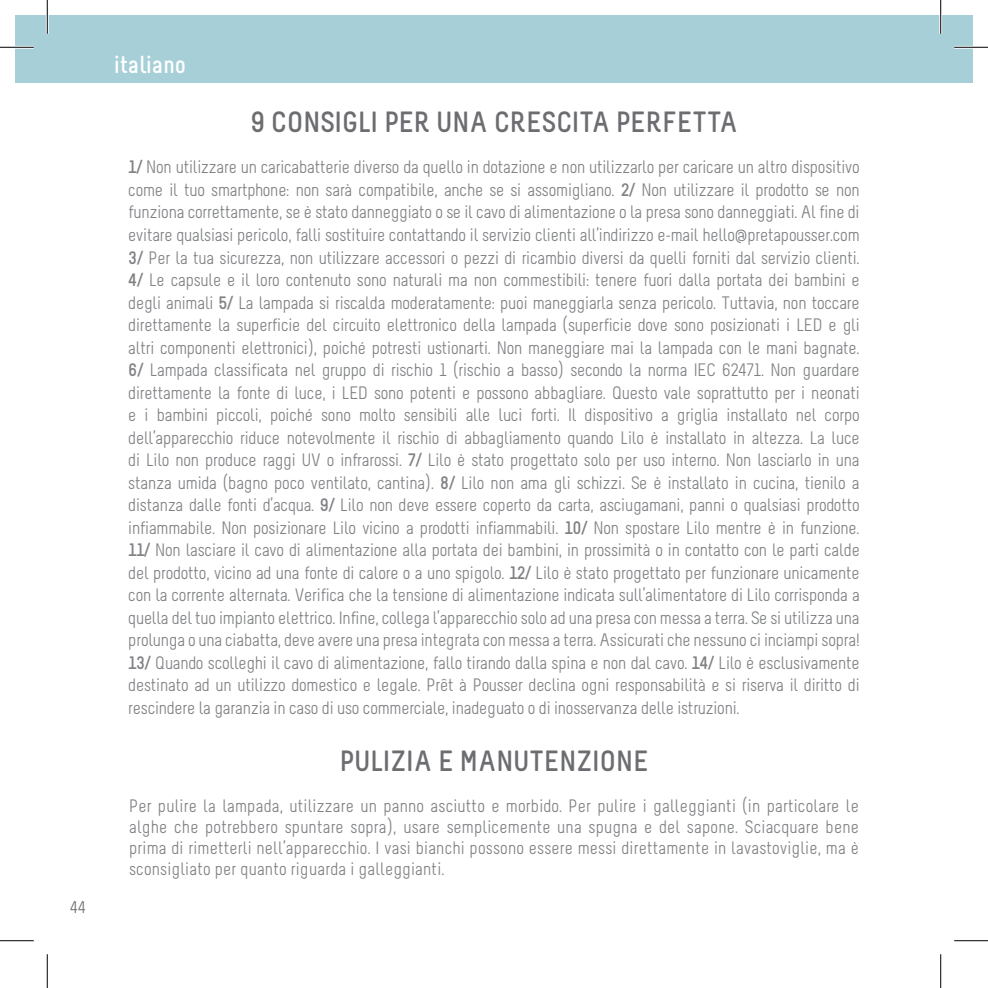
<style>
.page{position:relative;width:988px;height:988px;background:#fff}
.page>*{position:absolute;margin:0;border:0;box-sizing:border-box;transform-origin:0 0}
.t1{font:700 29.25px "Melbourne";color:#6c6d70}
.t2{font:700 24.75px "Melbourne";color:#fff}
.t3{font:18px/22.5px "Melbourne";letter-spacing:.005em;color:#808285;text-align:justify}
.t4{font:16.88px "Melbourne";color:#6c6d70}
.s1{font-weight:700}
</style>
<div class="page">
<div style="left:15px;top:15px;width:957px;height:68px;background:#a7cfd7"></div>
<hr style="left:0;top:46px;width:34px;height:3px;background:#fff">
<hr style="left:954px;top:46px;width:33px;height:3px;background:#fff">
<hr style="left:46px;top:0;width:3px;height:34px;background:#fff">
<hr style="left:939px;top:0;width:3px;height:34px;background:#fff">
<hr style="left:0;top:47px;width:34px;height:1px;background:#000">
<hr style="left:954px;top:47px;width:33px;height:1px;background:#000">
<hr style="left:0;top:940px;width:34px;height:1px;background:#000">
<hr style="left:954px;top:940px;width:33px;height:1px;background:#000">
<hr style="left:47px;top:0;width:1px;height:34px;background:#000">
<hr style="left:47px;top:954px;width:1px;height:33px;background:#000">
<hr style="left:940px;top:0;width:1px;height:34px;background:#000">
<hr style="left:940px;top:954px;width:1px;height:33px;background:#000">
<p class="t4" style="left:70px;top:897px;width:17px">44</p>
<h2 class="t2" style="left:114px;top:50px;width:73px">italiano</h2>
<p class="t1" style="left:250px;top:104px;width:488px">9 CONSIGLI PER UNA CRESCITA PERFETTA</p>
<p class="t3" style="left:128px;top:158px;width:733px"><span class="s1">1/</span> Non utilizzare un caricabatterie diverso da quello in dotazione e non utilizzarlo per caricare un altro dispositivo come il tuo smartphone: non sarà compatibile, anche se si assomigliano. <span class="s1">2/</span> Non utilizzare il prodotto se non funziona correttamente, se è stato danneggiato o se il cavo di alimentazione o la presa sono danneggiati. Al fine di evitare qualsiasi pericolo, falli sostituire contattando il servizio clienti all’indirizzo e-mail hello@pretapousser.com <span class="s1">3/</span> Per la tua sicurezza, non utilizzare accessori o pezzi di ricambio diversi da quelli forniti dal servizio clienti.<br><span class="s1">4/</span> Le capsule e il loro contenuto sono naturali ma non commestibili: tenere fuori dalla portata dei bambini e degli animali <span class="s1">5/</span> La lampada si riscalda moderatamente: puoi maneggiarla senza pericolo. Tuttavia, non toccare direttamente la superficie del circuito elettronico della lampada (superficie dove sono posizionati i LED e gli altri componenti elettronici), poiché potresti ustionarti. Non maneggiare mai la lampada con le mani bagnate.<br><span class="s1">6/</span> Lampada classificata nel gruppo di rischio 1 (rischio a basso) secondo la norma IEC 62471. Non guardare direttamente la fonte di luce, i LED sono potenti e possono abbagliare. Questo vale soprattutto per i neonati e i bambini piccoli, poiché sono molto sensibili alle luci forti. Il dispositivo a griglia installato nel corpo dell’apparecchio riduce notevolmente il rischio di abbagliamento quando Lilo è installato in altezza. La luce di Lilo non produce raggi UV o infrarossi. <span class="s1">7/</span> Lilo è stato progettato solo per uso interno. Non lasciarlo in una stanza umida (bagno poco ventilato, cantina). <span class="s1">8/</span> Lilo non ama gli schizzi. Se è installato in cucina, tienilo a distanza dalle fonti d’acqua. <span class="s1">9/</span> Lilo non deve essere coperto da carta, asciugamani, panni o qualsiasi prodotto infiammabile. Non posizionare Lilo vicino a prodotti infiammabili. <span class="s1">10/</span> Non spostare Lilo mentre è in funzione.<br><span class="s1">11/</span> Non lasciare il cavo di alimentazione alla portata dei bambini, in prossimità o in contatto con le parti calde del prodotto, vicino ad una fonte di calore o a uno spigolo. <span class="s1">12/</span> Lilo è stato progettato per funzionare unicamente con la corrente alternata. Verifica che la tensione di alimentazione indicata sull’alimentatore di Lilo corrisponda a quella del tuo impianto elettrico. Infine, collega l’apparecchio solo ad una presa con messa a terra. Se si utilizza una prolunga o una ciabatta, deve avere una presa integrata con messa a terra. Assicurati che nessuno ci inciampi sopra!<br><span class="s1">13/</span> Quando scolleghi il cavo di alimentazione, fallo tirando dalla spina e non dal cavo. <span class="s1">14/</span> Lilo è esclusivamente destinato ad un utilizzo domestico e legale. Prêt à Pousser declina ogni responsabilità e si riserva il diritto di rescindere la garanzia in caso di uso commerciale, inadeguato o di inosservanza delle istruzioni.</p>
<p class="t1" style="left:339px;top:743px;width:310px">PULIZIA E MANUTENZIONE</p>
<p class="t3" style="left:129px;top:797px;width:731px;line-height:20.9px">Per pulire la lampada, utilizzare un panno asciutto e morbido. Per pulire i galleggianti (in particolare le alghe che potrebbero spuntare sopra), usare semplicemente una spugna e del sapone. Sciacquare bene prima di rimetterli nell’apparecchio. I vasi bianchi possono essere messi direttamente in lavastoviglie, ma è sconsigliato per quanto riguarda i galleggianti.</p>
</div>
